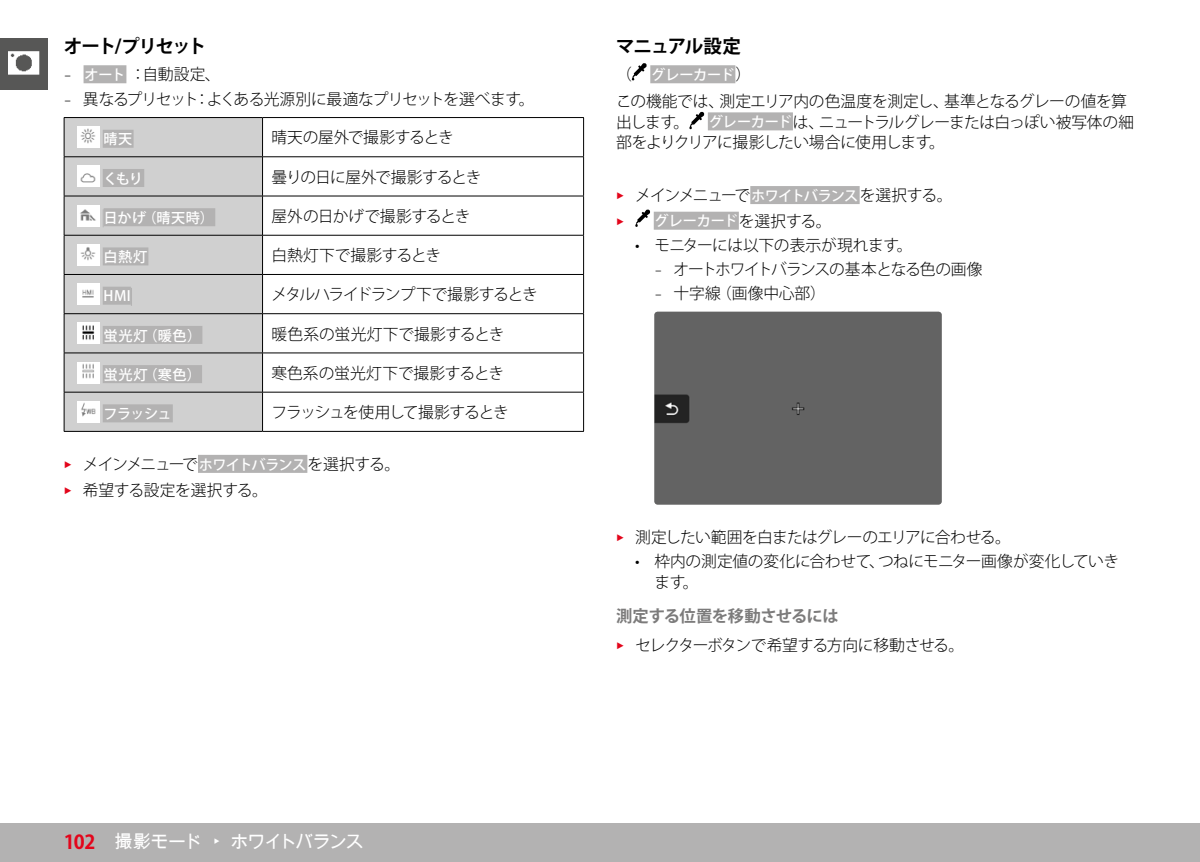
<style>
.page{position:relative;width:1200px;height:862px;background:#fff}
.page>*{position:absolute;margin:0;border:0;box-sizing:border-box;transform-origin:0 0}
.Heading____Heading_02{font:700 18.45px "Koz Go Pr 6 N";letter-spacing:-.075em;color:#000}
.t1{font:18px "Arial Unicode MS";letter-spacing:-.08em;color:#fff}
.Text____Um_zu_zum_XXX{font:700 16.2px "Koz Go Pr 6 N";letter-spacing:-.03em;color:#7c7b7b}
.Text____Body_Text{font:300 15.75px/20.7px "Koz Go Pr 6 N";letter-spacing:-.035em;color:#000}
.Text____Body_Text-2{font:300 15.75px "Koz Go Pr 6 N";letter-spacing:-.075em;color:#000}
.Text____Body_Text-3{font:300 15.75px "Koz Go Pr 6 N";letter-spacing:-.015em;color:#000}
.Text____Body_Text-4{font:300 15.75px "Koz Go Pr 6 N";letter-spacing:-.005em;color:#000}
.Text____Body_Text-5{font:300 15.75px "Koz Go Pr 6 N";letter-spacing:-.055em;color:#000}
.Text____Body_Text-6{font:300 15.75px "Koz Go Pr 6 N";letter-spacing:-.08em;color:#000}
.Text____Body_Text-7{font:300 15.75px "Koz Go Pr 6 N";letter-spacing:-.06em;color:#000}
.t2{font:300 15.75px "Corporate S";color:#e3051b}
.Text____Body_Text-8{font:500 14.17px "Koz Go Pr 6 N";letter-spacing:.02em;color:#fff}
.s1{font-family:"Corporate S"}
.s2{font-weight:500;font-size:14.17px;color:#fff}
.s3{font-family:"Corporate S";color:#e3051b}
.s4{font-family:"Koz Go Pr 6 N";font-weight:700;font-size:19.12px;color:#e3051b}
.s5{font-weight:300;font-size:15.75px;color:#000}
</style>
<div class="page">
<div style="left:0;top:38px;width:48px;height:51px;background:#575756"></div>
<img style="left:9px;top:51px;width:31px;height:24px">
<div style="left:0;top:823px;width:1199px;height:38px;background:#b3b2b2"></div>
<div style="left:83px;top:65px;width:43px;height:18px;background:#b3b2b2"></div>
<div style="left:198px;top:454px;width:109px;height:18px;background:#b3b2b2"></div>
<div style="left:65px;top:118px;width:197px;height:313px;background:#d0d0d0"></div>
<hr style="left:64px;top:117px;width:198px;height:1px;background:#000">
<hr style="left:64px;top:118px;width:1px;height:38px;background:#000">
<hr style="left:262px;top:117px;width:321px;height:1px;background:#000">
<hr style="left:262px;top:118px;width:1px;height:38px;background:#000">
<hr style="left:583px;top:118px;width:1px;height:38px;background:#000">
<hr style="left:64px;top:156px;width:198px;height:1px;background:#000">
<hr style="left:64px;top:157px;width:1px;height:39px;background:#000">
<hr style="left:262px;top:156px;width:321px;height:1px;background:#000">
<hr style="left:262px;top:157px;width:1px;height:39px;background:#000">
<hr style="left:583px;top:157px;width:1px;height:39px;background:#000">
<hr style="left:64px;top:195px;width:198px;height:1px;background:#000">
<hr style="left:64px;top:196px;width:1px;height:39px;background:#000">
<hr style="left:262px;top:195px;width:321px;height:1px;background:#000">
<hr style="left:262px;top:196px;width:1px;height:39px;background:#000">
<hr style="left:583px;top:196px;width:1px;height:39px;background:#000">
<hr style="left:64px;top:235px;width:198px;height:1px;background:#000">
<hr style="left:64px;top:235px;width:1px;height:39px;background:#000">
<hr style="left:262px;top:235px;width:321px;height:1px;background:#000">
<hr style="left:262px;top:235px;width:1px;height:39px;background:#000">
<hr style="left:583px;top:235px;width:1px;height:39px;background:#000">
<hr style="left:64px;top:274px;width:198px;height:1px;background:#000">
<hr style="left:64px;top:274px;width:1px;height:39px;background:#000">
<hr style="left:262px;top:274px;width:321px;height:1px;background:#000">
<hr style="left:262px;top:274px;width:1px;height:39px;background:#000">
<hr style="left:583px;top:274px;width:1px;height:39px;background:#000">
<hr style="left:64px;top:313px;width:198px;height:1px;background:#000">
<hr style="left:64px;top:314px;width:1px;height:38px;background:#000">
<hr style="left:262px;top:313px;width:321px;height:1px;background:#000">
<hr style="left:262px;top:314px;width:1px;height:38px;background:#000">
<hr style="left:583px;top:314px;width:1px;height:38px;background:#000">
<hr style="left:64px;top:352px;width:198px;height:1px;background:#000">
<hr style="left:64px;top:353px;width:1px;height:38px;background:#000">
<hr style="left:262px;top:352px;width:321px;height:1px;background:#000">
<hr style="left:262px;top:353px;width:1px;height:38px;background:#000">
<hr style="left:583px;top:353px;width:1px;height:38px;background:#000">
<hr style="left:64px;top:391px;width:198px;height:1px;background:#000">
<hr style="left:64px;top:392px;width:1px;height:39px;background:#000">
<hr style="left:262px;top:391px;width:321px;height:1px;background:#000">
<hr style="left:262px;top:392px;width:1px;height:39px;background:#000">
<hr style="left:583px;top:392px;width:1px;height:39px;background:#000">
<hr style="left:64px;top:431px;width:198px;height:1px;background:#000">
<hr style="left:262px;top:431px;width:321px;height:1px;background:#000">
<div style="left:103px;top:130px;width:30px;height:18px;background:#b3b2b2"></div>
<div style="left:77px;top:126px;width:22px;height:22px;background:#fff"></div>
<img style="left:80px;top:128px;width:16px;height:16px">
<div style="left:103px;top:169px;width:41px;height:18px;background:#b3b2b2"></div>
<div style="left:77px;top:166px;width:22px;height:21px;background:#fff"></div>
<img style="left:80px;top:173px;width:16px;height:10px">
<svg style="left:103px;top:209px;width:1px;height:18px"></svg>
<div style="left:104px;top:208px;width:111px;height:18px;background:#b3b2b2"></div>
<div style="left:77px;top:205px;width:22px;height:21px;background:#fff"></div>
<img style="left:80px;top:209px;width:16px;height:12px">
<div style="left:103px;top:247px;width:45px;height:18px;background:#b3b2b2"></div>
<div style="left:77px;top:244px;width:22px;height:21px;background:#fff"></div>
<img style="left:80px;top:247px;width:16px;height:14px">
<div style="left:103px;top:286px;width:28px;height:18px;background:#b3b2b2"></div>
<svg style="left:131px;top:287px;width:1px;height:18px"></svg>
<div style="left:77px;top:283px;width:22px;height:21px;background:#fff"></div>
<img style="left:82px;top:289px;width:12px;height:9px">
<div style="left:103px;top:326px;width:99px;height:18px;background:#b3b2b2"></div>
<div style="left:77px;top:322px;width:22px;height:22px;background:#fff"></div>
<img style="left:82px;top:325px;width:13px;height:15px">
<div style="left:103px;top:365px;width:99px;height:18px;background:#b3b2b2"></div>
<div style="left:77px;top:362px;width:22px;height:21px;background:#fff"></div>
<img style="left:82px;top:363px;width:13px;height:16px">
<div style="left:103px;top:404px;width:70px;height:18px;background:#b3b2b2"></div>
<div style="left:77px;top:401px;width:22px;height:21px;background:#fff"></div>
<img style="left:81px;top:402px;width:15px;height:15px">
<div style="left:650px;top:65px;width:85px;height:18px;background:#b3b2b2"></div>
<div style="left:707px;top:112px;width:85px;height:18px;background:#b3b2b2"></div>
<div style="left:750px;top:186px;width:109px;height:18px;background:#b3b2b2"></div>
<div style="left:653px;top:211px;width:85px;height:18px;background:#b3b2b2"></div>
<svg style="left:631px;top:63px;width:15px;height:17px"></svg>
<svg style="left:689px;top:112px;width:15px;height:17px"></svg>
<svg style="left:635px;top:209px;width:15px;height:18px"></svg>
<div style="left:654px;top:311px;width:287px;height:193px;background:#636363"></div>
<p class="Heading____Heading_02" style="left:64px;top:36px;width:144px">オート/プリセット</p>
<p class="Text____Body_Text" style="left:64px;top:65px;width:158px"><span class="s1">–</span> <span class="s2">オート</span> ：自動設定、</p>
<p class="Text____Body_Text" style="left:64px;top:89px;width:472px"><span class="s1">–</span> 異なるプリセット：よくある光源別に最適なプリセットを選べます。</p>
<p class="Text____Body_Text-8" style="left:104px;top:131px;width:30px">晴天</p>
<p class="Text____Body_Text" style="left:271px;top:128px;width:184px">晴天の屋外で撮影するとき</p>
<p class="Text____Body_Text-8" style="left:104px;top:170px;width:41px">くもり</p>
<p class="Text____Body_Text-7" style="left:271px;top:168px;width:211px">曇りの日に屋外で撮影するとき</p>
<p class="Text____Body_Text-8" style="left:104px;top:209px;width:112px">日かげ（晴天時）</p>
<p class="Text____Body_Text" style="left:271px;top:206px;width:200px">屋外の日かげで撮影するとき</p>
<p class="Text____Body_Text-8" style="left:104px;top:249px;width:45px">白熱灯</p>
<p class="Text____Body_Text-3" style="left:271px;top:246px;width:171px">白熱灯下で撮影するとき</p>
<p class="Text____Body_Text-8" style="left:104px;top:288px;width:29px">HMI</p>
<p class="Text____Body_Text-2" style="left:271px;top:285px;width:268px">メタルハライドランプ下で撮影するとき</p>
<p class="Text____Body_Text-8" style="left:104px;top:327px;width:99px">蛍光灯（暖色）</p>
<p class="Text____Body_Text-4" style="left:271px;top:325px;width:234px">暖色系の蛍光灯下で撮影するとき</p>
<p class="Text____Body_Text-8" style="left:104px;top:366px;width:99px">蛍光灯（寒色）</p>
<p class="Text____Body_Text-3" style="left:271px;top:364px;width:234px">寒色系の蛍光灯下で撮影するとき</p>
<p class="Text____Body_Text-8" style="left:104px;top:405px;width:69px">フラッシュ</p>
<p class="Text____Body_Text-6" style="left:271px;top:403px;width:239px">フラッシュを使用して撮影するとき</p>
<p class="Text____Body_Text-2" style="left:64px;top:455px;width:338px"><span class="s3">▸</span> メインメニューで <span class="s2">ホワイトバランス</span> を選択する。</p>
<p class="Text____Body_Text" style="left:64px;top:479px;width:206px"><span class="s3">▸</span> 希望する設定を選択する。</p>
<p class="t1" style="left:64px;top:828px;width:301px"><span class="s4">102</span> 撮影モード ▸ ホワイトバランス</p>
<p class="Heading____Heading_02" style="left:616px;top:36px;width:126px">マニュアル設定</p>
<p class="Text____Body_Text" style="left:616px;top:65px;width:17px">（</p>
<p class="Text____Body_Text-8" style="left:651px;top:67px;width:101px">グレーカード <span class="s5">）</span></p>
<p class="Text____Body_Text" style="left:616px;top:91px;width:512px">この機能では、測定エリア内の色温度を測定し、基準となるグレーの値を算出します。</p>
<p class="Text____Body_Text" style="left:616px;top:112px;width:519px;text-indent:93px"><span class="s2">グレーカード</span> は、ニュートラルグレーまたは白っぽい被写体の細部をよりクリアに撮影したい場合に使用します。</p>
<p class="Text____Body_Text-2" style="left:616px;top:186px;width:338px"><span class="s3">▸</span> メインメニューで <span class="s2">ホワイトバランス</span> を選択する。</p>
<p class="t2" style="left:616px;top:210px;width:9px">▸</p>
<p class="Text____Body_Text-8" style="left:654px;top:213px;width:178px">グレーカード <span class="s5">を選択する。</span></p>
<p class="Text____Body_Text" style="left:635px;top:235px;width:279px">• モニターには以下の表示が現れます。</p>
<p class="Text____Body_Text-2" style="left:654px;top:260px;width:329px"><span class="s1">–</span> オートホワイトバランスの基本となる色の画像</p>
<p class="Text____Body_Text-4" style="left:654px;top:284px;width:173px"><span class="s1">–</span> 十字線（画像中心部）</p>
<p class="Text____Body_Text" style="left:616px;top:527px;width:396px"><span class="s3">▸</span> 測定したい範囲を白またはグレーのエリアに合わせる。</p>
<p class="Text____Body_Text" style="left:654px;top:551px;width:466px;text-indent:-19px">• 枠内の測定値の変化に合わせて、つねにモニター画像が変化していきます。</p>
<p class="Text____Um_zu_zum_XXX" style="left:616px;top:606px;width:224px">測定する位置を移動させるには</p>
<p class="Text____Body_Text-5" style="left:616px;top:635px;width:349px"><span class="s3">▸</span> セレクターボタンで希望する方向に移動させる。</p>
</div>
